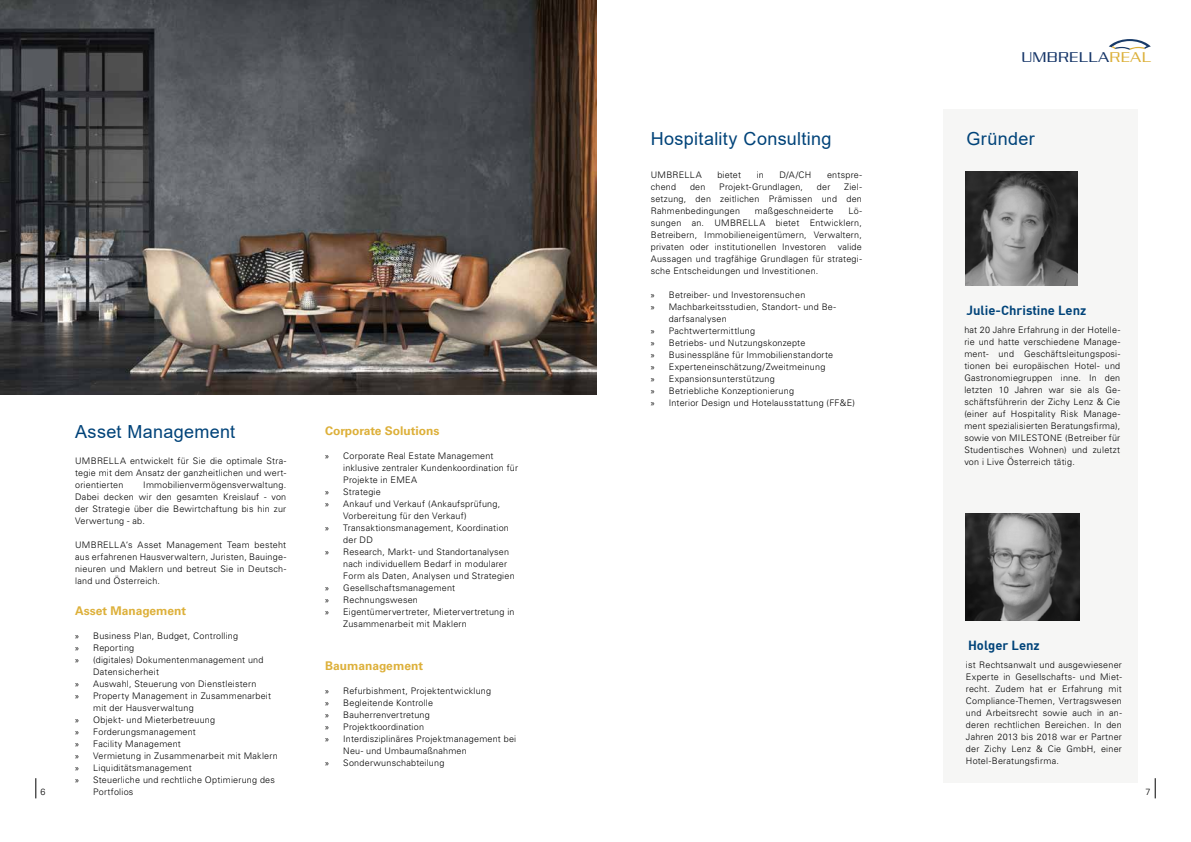
<style>
.page{position:relative;width:1191px;height:842px;background:#fff}
.page>*{position:absolute;margin:0;border:0;box-sizing:border-box;transform-origin:0 0}
.t1{font:18px "Arial";letter-spacing:.02em;color:#004379}
.t2{font:15.3px "Babylon 5 Credits";letter-spacing:.05em;color:#143467}
.t3{font:700 13px "DIN";color:#004379}
.t4{font:700 12px "Univers LT Std";color:#ddb03a}
.t5{font:300 9px/12px "Univers LT Std";letter-spacing:.025em;color:#000;text-align:justify}
.s1{color:#dcb039}
.s2{font-family:"Myriad Pro";font-weight:400}
</style>
<div class="page">
<svg style="left:1109px;top:39px;width:41px;height:11px"></svg>
<svg style="left:1154px;top:778px;width:1px;height:20px"></svg>
<svg style="left:35px;top:778px;width:1px;height:20px"></svg>
<div style="left:943px;top:109px;width:195px;height:674px;background:#f6f6f5"></div>
<img style="left:0;top:0;width:596px;height:394px">
<img style="left:966px;top:513px;width:113px;height:107px">
<img style="left:965px;top:172px;width:112px;height:113px">
<h1 class="t1" style="left:651px;top:126px;width:182px">Hospitality Consulting</h1>
<h2 class="t2" style="left:1021px;top:49px;width:131px">UMBRELLA<span class="s1">REAL</span></h2>
<h1 class="t1" style="left:966px;top:126px;width:70px">Gründer</h1>
<p class="t5" style="left:651px;top:169px;width:52px">UMBRELLA</p>
<p class="t5" style="left:717px;top:169px;width:25px">bietet</p>
<p class="t5" style="left:756px;top:169px;width:9px">in</p>
<p class="t5" style="left:779px;top:169px;width:33px">D/A/CH</p>
<p class="t5" style="left:827px;top:169px;width:36px">entspre-</p>
<p class="t5" style="left:651px;top:181px;width:27px">chend</p>
<p class="t5" style="left:690px;top:181px;width:17px">den</p>
<p class="t5" style="left:719px;top:181px;width:85px">Projekt-Grundlagen,</p>
<p class="t5" style="left:817px;top:181px;width:15px">der</p>
<p class="t5" style="left:651px;top:181px;width:213px;text-indent:193px">Ziel&shy;setzung, den zeitlichen Prämissen und den Rahmenbedingungen</p>
<p class="t5" style="left:755px;top:205px;width:80px">maßgeschneiderte</p>
<p class="t5" style="left:651px;top:205px;width:213px;text-indent:198px">Lö&shy;sungen an. UMBRELLA bietet Entwicklern, Betreibern, Immobilieneigentümern, Verwaltern, privaten oder institutionellen Investoren</p>
<p class="t5" style="left:651px;top:241px;width:213px;text-indent:187px">valide Aussagen und tragfähige Grundlagen für strategi&shy;sche Entscheidungen und Investitionen.</p>
<p class="t5" style="left:651px;top:289px;width:156px"><span class="s2">»</span> Betreiber- und Investorensuchen</p>
<p class="t5" style="left:651px;top:301px;width:187px"><span class="s2">»</span> Machbarkeitsstudien, Standort- und Be-</p>
<p class="t5" style="left:669px;top:313px;width:60px">darfsanalysen</p>
<p class="t5" style="left:651px;top:325px;width:106px"><span class="s2">»</span> Pachtwertermittlung</p>
<p class="t5" style="left:651px;top:337px;width:156px"><span class="s2">»</span> Betriebs- und Nutzungskonzepte</p>
<p class="t5" style="left:651px;top:349px;width:184px"><span class="s2">»</span> Businesspläne für Immobilienstandorte</p>
<p class="t5" style="left:651px;top:361px;width:176px"><span class="s2">»</span> Experteneinschätzung/Zweitmeinung</p>
<p class="t5" style="left:651px;top:373px;width:125px"><span class="s2">»</span> Expansionsunterstützung</p>
<p class="t5" style="left:651px;top:385px;width:145px"><span class="s2">»</span> Betriebliche Konzeptionierung</p>
<p class="t5" style="left:651px;top:397px;width:206px"><span class="s2">»</span> Interior Design und Hotelausstattung (FF&amp;E)</p>
<h3 class="t3" style="left:966px;top:301px;width:121px">Julie-Christine Lenz</h3>
<p class="t5" style="left:964px;top:323px;width:157px">hat 20 Jahre Erfahrung in der Hotelle&shy;rie und hatte verschiedene Manage&shy;ment- und Geschäftsleitungsposi&shy;tionen bei europäischen Hotel- und Gastronomiegruppen inne. In den letzten 10 Jahren war sie als Ge&shy;schäftsführerin der Zichy Lenz &amp; Cie (einer auf Hospitality Risk Manage&shy;ment spezialisierten Beratungsfirma), sowie von MILESTONE (Betreiber für Studentisches Wohnen) und zuletzt von i Live Österreich tätig.</p>
<h1 class="t1" style="left:75px;top:419px;width:162px">Asset Management</h1>
<h3 class="t4" style="left:325px;top:424px;width:116px">Corporate Solutions</h3>
<p class="t5" style="left:325px;top:450px;width:170px"><span class="s2">»</span> Corporate Real Estate Management</p>
<p class="t5" style="left:343px;top:462px;width:176px">inklusive zentraler Kundenkoordination für</p>
<p class="t5" style="left:343px;top:474px;width:76px">Projekte in EMEA</p>
<p class="t5" style="left:325px;top:486px;width:57px"><span class="s2">»</span> Strategie</p>
<p class="t5" style="left:325px;top:498px;width:177px"><span class="s2">»</span> Ankauf und Verkauf (Ankaufsprüfung,</p>
<p class="t5" style="left:343px;top:510px;width:125px">Vorbereitung für den Verkauf)</p>
<p class="t5" style="left:325px;top:522px;width:185px"><span class="s2">»</span> Transaktionsmanagement, Koordination</p>
<p class="t5" style="left:343px;top:534px;width:31px">der DD</p>
<p class="t5" style="left:325px;top:546px;width:185px"><span class="s2">»</span> Research, Markt- und Standortanalysen</p>
<p class="t5" style="left:343px;top:558px;width:165px">nach individuellem Bedarf in modularer</p>
<p class="t5" style="left:343px;top:570px;width:173px">Form als Daten, Analysen und Strategien</p>
<p class="t5" style="left:325px;top:582px;width:132px"><span class="s2">»</span> Gesellschaftsmanagement</p>
<p class="t5" style="left:325px;top:594px;width:94px"><span class="s2">»</span> Rechnungswesen</p>
<p class="t5" style="left:325px;top:606px;width:191px"><span class="s2">»</span> Eigentümervertreter, Mietervertretung in</p>
<p class="t5" style="left:343px;top:618px;width:125px">Zusammenarbeit mit Maklern</p>
<h3 class="t4" style="left:325px;top:659px;width:99px">Baumanagement</h3>
<p class="t5" style="left:325px;top:685px;width:167px"><span class="s2">»</span> Refurbishment, Projektentwicklung</p>
<p class="t5" style="left:325px;top:697px;width:109px"><span class="s2">»</span> Begleitende Kontrolle</p>
<p class="t5" style="left:325px;top:709px;width:106px"><span class="s2">»</span> Bauherrenvertretung</p>
<p class="t5" style="left:325px;top:721px;width:100px"><span class="s2">»</span> Projektkoordination</p>
<p class="t5" style="left:325px;top:733px;width:193px"><span class="s2">»</span> Interdisziplinäres Projektmanagement bei</p>
<p class="t5" style="left:343px;top:745px;width:125px">Neu- und Umbaumaßnahmen</p>
<p class="t5" style="left:325px;top:757px;width:121px"><span class="s2">»</span> Sonderwunschabteilung</p>
<p class="t5" style="left:75px;top:455px;width:213px">UMBRELLA entwickelt für Sie die optimale Stra&shy;tegie mit dem Ansatz der ganzheitlichen und wert&shy;orientierten</p>
<p class="t5" style="left:75px;top:479px;width:213px;text-indent:68px">Immobilienvermögensverwaltung.<br>Dabei decken wir den gesamten Kreislauf - von der Strategie über die Bewirtchaftung bis hin zur Verwertung - ab.</p>
<p class="t5" style="left:75px;top:539px;width:213px">UMBRELLA‘s Asset Management Team besteht aus erfahrenen Hausverwaltern, Juristen, Bauinge&shy;nieuren und Maklern und betreut Sie in Deutsch&shy;land und Österreich.</p>
<h3 class="t4" style="left:75px;top:604px;width:113px">Asset Management</h3>
<p class="t5" style="left:75px;top:630px;width:164px"><span class="s2">»</span> Business Plan, Budget, Controlling</p>
<p class="t5" style="left:75px;top:642px;width:61px"><span class="s2">»</span> Reporting</p>
<p class="t5" style="left:75px;top:654px;width:190px"><span class="s2">»</span> (digitales) Dokumentenmanagement und</p>
<p class="t5" style="left:93px;top:666px;width:67px">Datensicherheit</p>
<p class="t5" style="left:75px;top:678px;width:183px"><span class="s2">»</span> Auswahl, Steuerung von Dienstleistern</p>
<p class="t5" style="left:75px;top:690px;width:197px"><span class="s2">»</span> Property Management in Zusammenarbeit</p>
<p class="t5" style="left:93px;top:702px;width:102px">mit der Hausverwaltung</p>
<p class="t5" style="left:75px;top:714px;width:141px"><span class="s2">»</span> Objekt- und Mieterbetreuung</p>
<p class="t5" style="left:75px;top:726px;width:122px"><span class="s2">»</span> Forderungsmanagement</p>
<p class="t5" style="left:75px;top:738px;width:107px"><span class="s2">»</span> Facility Management</p>
<p class="t5" style="left:75px;top:750px;width:204px"><span class="s2">»</span> Vermietung in Zusammenarbeit mit Maklern</p>
<p class="t5" style="left:75px;top:762px;width:118px"><span class="s2">»</span> Liquiditätsmanagement</p>
<p class="t5" style="left:75px;top:774px;width:201px"><span class="s2">»</span> Steuerliche und rechtliche Optimierung des</p>
<p class="t5" style="left:93px;top:786px;width:42px">Portfolios</p>
<h3 class="t3" style="left:968px;top:637px;width:73px">Holger Lenz</h3>
<p class="t5" style="left:966px;top:659px;width:157px">ist Rechtsanwalt und ausgewiesener Experte in Gesellschafts- und Miet&shy;recht. Zudem hat er Erfahrung mit Compliance-Themen, Vertragswesen und Arbeitsrecht sowie auch in an&shy;deren rechtlichen Bereichen. In den Jahren 2013 bis 2018 war er Partner der Zichy Lenz &amp; Cie GmbH, einer Hotel-Beratungsfirma.</p>
<p class="t5" style="left:40px;top:786px;width:7px">6</p>
<p class="t5" style="left:1145px;top:786px;width:7px">7</p>
</div>
